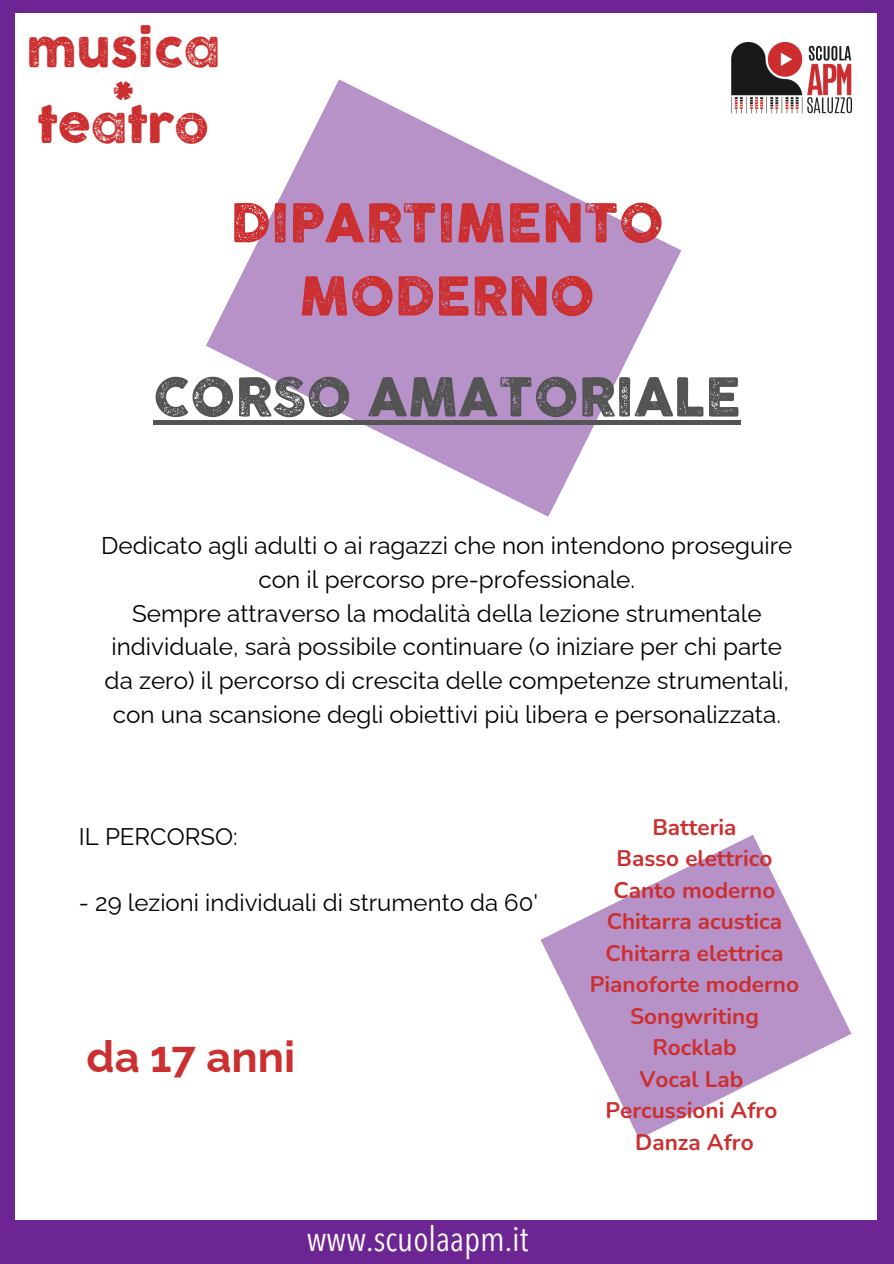
<style>
.page{position:relative;width:894px;height:1264px;background:#fff}
.page>*{position:absolute;margin:0;border:0;box-sizing:border-box;transform-origin:0 0}
.t1{font:52.5px/73.2px "COCOGOOSELETTERPRESS";color:#cc2f2f;text-align:center}
.t2{font:52.5px "COCOGOOSELETTERPRESS";color:#545454}
.t3{font:46.95px/38.2px "COCOGOOSELETTERPRESS";color:#cc2f2f;text-align:center}
.t4{font:700 43.5px "Raleway";color:#cc2f2f}
.t5{font:condensed 34.5px "Avenir Next LT Pro";color:#fff}
.t6{font:24.3px/33.8px "Raleway";color:#000;text-align:center}
.t7{font:24px "Raleway";color:#000}
.t8{font:700 22.5px/31.5px "Nunito";color:#cc2f2f;text-align:center}
</style>
<div class="page">
<div style="left:0;top:1220px;width:893px;height:43px;background:#6d2593"></div>
<svg style="left:541px;top:835px;width:310px;height:303px;fill:#b692c9"></svg>
<div style="left:0;top:0;width:893px;height:13px;background:#6d2593"></div>
<div style="left:877px;top:0;width:16px;height:1263px;background:#6d2593"></div>
<div style="left:0;top:0;width:15px;height:1263px;background:#6d2593"></div>
<img style="left:731px;top:42px;width:120px;height:72px">
<svg style="left:205px;top:79px;width:476px;height:438px;fill:#b692c9"></svg>
<hr style="left:153px;top:420px;width:587px;height:4px;background:#545454">
<h2 class="t3" style="left:27px;top:31px;width:195px">musica * teatro</h2>
<h1 class="t1" style="left:230px;top:186px;width:434px">DIPARTIMENTO<br>MODERNO</h1>
<h1 class="t2" style="left:153px;top:360px;width:588px">CORSO AMATORIALE</h1>
<p class="t6" style="left:101px;top:528px;width:692px">Dedicato agli adulti o ai ragazzi che non intendono proseguire con il percorso pre-professionale.<br>Sempre attraverso la modalità della lezione strumentale individuale, sarà possibile continuare (o iniziare per chi parte da zero) il percorso di crescita delle competenze strumentali, con una scansione degli obiettivi più libera e personalizzata.</p>
<p class="t7" style="left:79px;top:822px;width:160px">IL PERCORSO:</p>
<p class="t7" style="left:79px;top:888px;width:460px">- 29 lezioni individuali di strumento da 60'</p>
<h3 class="t4" style="left:87px;top:1031px;width:210px">da 17 anni</h3>
<h3 class="t5" style="left:306px;top:1224px;width:223px">www.scuolaapm.it</h3>
<p class="t8" style="left:589px;top:811px;width:211px">Batteria<br>Basso elettrico<br>Canto moderno<br>Chitarra acustica<br>Chitarra elettrica<br>Pianoforte moderno<br>Songwriting<br>Rocklab<br>Vocal Lab<br>Percussioni Afro<br>Danza Afro</p>
</div>
